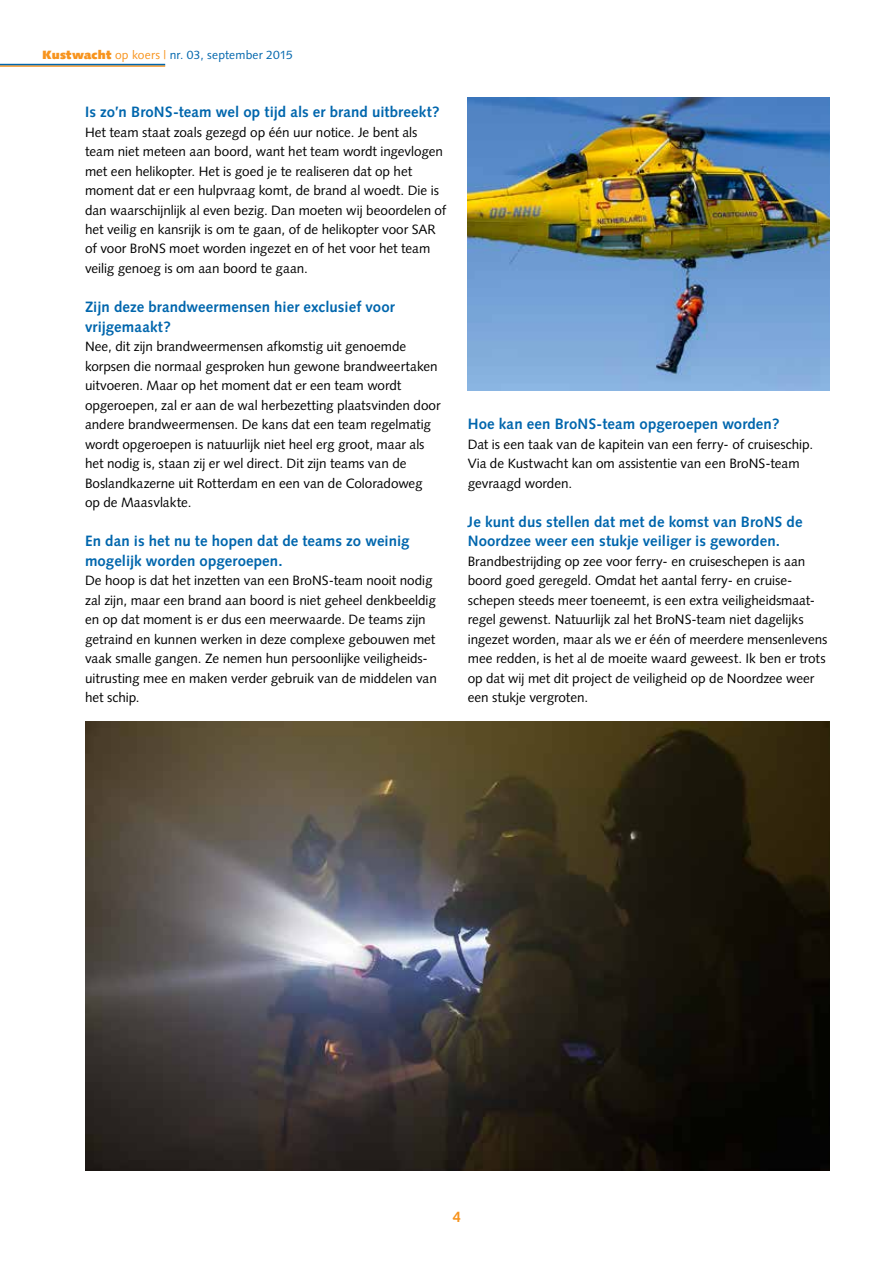
<style>
.page{position:relative;width:893px;height:1263px;background:#fff}
.page>*{position:absolute;margin:0;border:0;box-sizing:border-box;transform-origin:0 0}
.t1{font:700 15px/19.5px "Syntax";letter-spacing:.01em;color:#0066ad}
.t2{font:700 15px "Syntax";color:#f7941e}
.t3{font:13.5px/19.5px "Syntax";letter-spacing:-.005em;color:#000}
.t4{font:12px "Syntax";letter-spacing:.015em;color:#0066ad}
.s1{font-weight:900;color:#f7941e}
.s2{color:#f7941e}
</style>
<div class="page">
<img style="left:85px;top:722px;width:744px;height:448px">
<img style="left:468px;top:98px;width:361px;height:292px">
<hr style="left:0;top:65px;width:165px;height:2px;background:#f7941e">
<hr style="left:0;top:64px;width:165px;height:1px;background:#0066ad">
<p class="t4" style="left:43px;top:47px;width:252px"><span class="s1">Kustwacht</span> <span class="s2">op koers |</span> nr. 03, september 2015</p>
<p class="t1" style="left:85px;top:102px;width:356px">Is zo’n BroNS-team wel op tijd als er brand uitbreekt?</p>
<p class="t3" style="left:85px;top:122px;width:363px">Het team staat zoals gezegd op één uur notice. Je bent als team niet meteen aan boord, want het team wordt ingevlogen met een helikopter. Het is goed je te realiseren dat op het moment dat er een hulpvraag komt, de brand al woedt. Die is dan waarschijnlijk al even bezig. Dan moeten wij beoordelen of het veilig en kansrijk is om te gaan, of de helikopter voor SAR of voor BroNS moet worden ingezet en of het voor het team veilig genoeg is om aan boord te gaan.</p>
<p class="t1" style="left:85px;top:297px;width:311px">Zijn deze brandweermensen hier exclusief voor vrijgemaakt?</p>
<p class="t3" style="left:85px;top:337px;width:357px">Nee, dit zijn brandweermensen afkomstig uit genoemde korpsen die normaal gesproken hun gewone brandweertaken uitvoeren. Maar op het moment dat er een team wordt opgeroepen, zal er aan de wal herbezetting plaatsvinden door andere brandweermensen. De kans dat een team regelmatig wordt opgeroepen is natuurlijk niet heel erg groot, maar als het nodig is, staan zij er wel direct. Dit zijn teams van de Boslandkazerne uit Rotterdam en een van de Coloradoweg op de Maasvlakte.</p>
<p class="t1" style="left:85px;top:531px;width:326px">En dan is het nu te hopen dat de teams zo weinig mogelijk worden opgeroepen.</p>
<p class="t3" style="left:85px;top:571px;width:353px">De hoop is dat het inzetten van een BroNS-team nooit nodig zal zijn, maar een brand aan boord is niet geheel denkbeeldig en op dat moment is er dus een meerwaarde. De teams zijn getraind en kunnen werken in deze complexe gebouwen met vaak smalle gangen. Ze nemen hun persoonlijke veiligheids&shy;uitrusting mee en maken verder gebruik van de middelen van het schip.</p>
<p class="t1" style="left:468px;top:414px;width:313px">Hoe kan een BroNS-team opgeroepen worden?</p>
<p class="t3" style="left:468px;top:434px;width:347px">Dat is een taak van de kapitein van een ferry- of cruiseschip.<br>Via de Kustwacht kan om assistentie van een BroNS-team gevraagd worden.</p>
<p class="t1" style="left:468px;top:512px;width:336px">Je kunt dus stellen dat met de komst van BroNS de<br>Noordzee weer een stukje veiliger is geworden.</p>
<p class="t3" style="left:468px;top:551px;width:361px">Brandbestrijding op zee voor ferry- en cruiseschepen is aan boord goed geregeld. Omdat het aantal ferry- en cruise&shy;schepen steeds meer toeneemt, is een extra veiligheidsmaat&shy;regel gewenst. Natuurlijk zal het BroNS-team niet dagelijks ingezet worden, maar als we er één of meerdere mensenlevens mee redden, is het al de moeite waard geweest. Ik ben er trots op dat wij met dit project de veiligheid op de Noordzee weer een stukje vergroten.</p>
<p class="t2" style="left:453px;top:1208px;width:10px">4</p>
</div>
